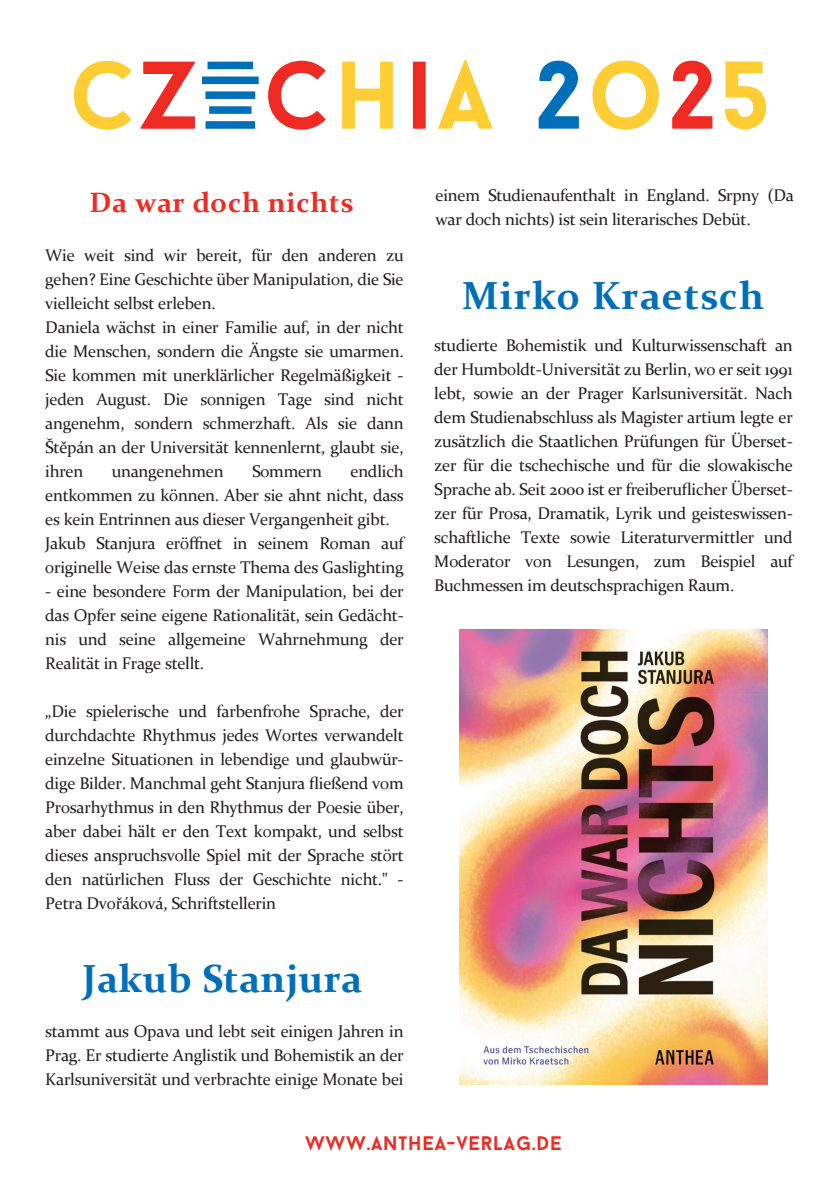
<style>
.page{position:relative;width:840px;height:1191px;background:#fff}
.page>*{position:absolute;margin:0;border:0;box-sizing:border-box;transform-origin:0 0}
.t1{font:700 39.2px "Constantia";letter-spacing:.02em;color:#006fba}
.t2{font:700 28px "Constantia";letter-spacing:.02em;color:#ee2a23}
.t3{font:700 19.6px "Baron Neue";letter-spacing:.04em;color:#ee2a23}
.t4{font:17px/24px "Constantia";letter-spacing:-.015em;color:#231f20;text-align:justify}
</style>
<div class="page">
<img style="left:459px;top:630px;width:308px;height:454px">
<svg style="left:202px;top:62px;width:56px;height:67px"></svg>
<svg style="left:438px;top:60px;width:54px;height:69px"></svg>
<div style="left:412px;top:62px;width:13px;height:67px;background:#ee2a23"></div>
<svg style="left:342px;top:62px;width:50px;height:67px"></svg>
<svg style="left:268px;top:61px;width:57px;height:69px"></svg>
<svg style="left:140px;top:62px;width:55px;height:67px"></svg>
<svg style="left:74px;top:61px;width:57px;height:69px"></svg>
<svg style="left:725px;top:61px;width:40px;height:68px"></svg>
<svg style="left:672px;top:61px;width:40px;height:68px"></svg>
<svg style="left:592px;top:61px;width:66px;height:68px"></svg>
<svg style="left:538px;top:61px;width:40px;height:68px"></svg>
<h2 class="t2" style="left:89px;top:183px;width:265px">Da war doch nichts</h2>
<p class="t4" style="left:45px;top:242px;width:360px;text-align:left">Wie weit sind wir bereit, für den anderen zu gehen? Eine Geschichte über Manipulation, die Sie vielleicht selbst erleben.<br>Daniela wächst in einer Familie auf, in der nicht die Menschen, sondern die Ängste sie umarmen.<br>Sie kommen mit unerklärlicher Regelmäßigkeit - jeden August. Die sonnigen Tage sind nicht angenehm, sondern schmerzhaft. Als sie dann Štěpán an der Universität kennenlernt, glaubt sie, ihren</p>
<p class="t4" style="left:45px;top:458px;width:360px;text-align:left;text-indent:305px">endlich entkommen zu können. Aber sie ahnt nicht, dass es kein Entrinnen aus dieser Vergangenheit gibt.<br>Jakub Stanjura eröffnet in seinem Roman auf originelle Weise das ernste Thema des Gaslighting</p>
<p class="t4" style="left:45px;top:578px;width:360px">- eine besondere Form der Manipulation, bei der das Opfer seine eigene Rationalität, sein Gedächt&shy;nis und seine allgemeine Wahrnehmung der Realität in Frage stellt.</p>
<p class="t4" style="left:45px;top:698px;width:360px">„Die spielerische und farbenfrohe Sprache, der durchdachte Rhythmus jedes Wortes verwandelt einzelne Situationen in lebendige und glaubwür&shy;dige Bilder. Manchmal geht Stanjura fließend vom Prosarhythmus in den Rhythmus der Poesie über, aber dabei hält er den Text kompakt, und selbst dieses anspruchsvolle Spiel mit der Sprache stört den natürlichen Fluss der Geschichte nicht." - Petra Dvořáková, Schriftstellerin</p>
<p class="t4" style="left:112px;top:458px;width:113px">unangenehmen</p>
<p class="t4" style="left:252px;top:458px;width:71px">Sommern</p>
<h1 class="t1" style="left:82px;top:951px;width:281px">Jakub Stanjura</h1>
<p class="t4" style="left:45px;top:1018px;width:360px">stammt aus Opava und lebt seit einigen Jahren in Prag. Er studierte Anglistik und Bohemistik an der Karlsuniversität und verbrachte einige Monate bei</p>
<p class="t4" style="left:435px;top:182px;width:360px">einem Studienaufenthalt in England. Srpny (Da war doch nichts) ist sein literarisches Debüt.</p>
<h1 class="t1" style="left:462px;top:268px;width:303px">Mirko Kraetsch</h1>
<p class="t4" style="left:434px;top:332px;width:360px">studierte Bohemistik und Kulturwissenschaft an der Humboldt-Universität zu Berlin, wo er seit 1991 lebt, sowie an der Prager Karlsuniversität. Nach dem Studienabschluss als Magister artium legte er zusätzlich die Staatlichen Prüfungen für Überset&shy;zer für die tschechische und für die slowakische Sprache ab. Seit 2000 ist er freiberuflicher Überset&shy;zer für Prosa, Dramatik, Lyrik und geisteswissen&shy;schaftliche Texte sowie Literaturvermittler und Moderator von Lesungen, zum Beispiel auf Buchmessen im deutschsprachigen Raum.</p>
<p class="t3" style="left:305px;top:1130px;width:258px">WWW.ANTHEA-VERLAG.DE</p>
</div>
